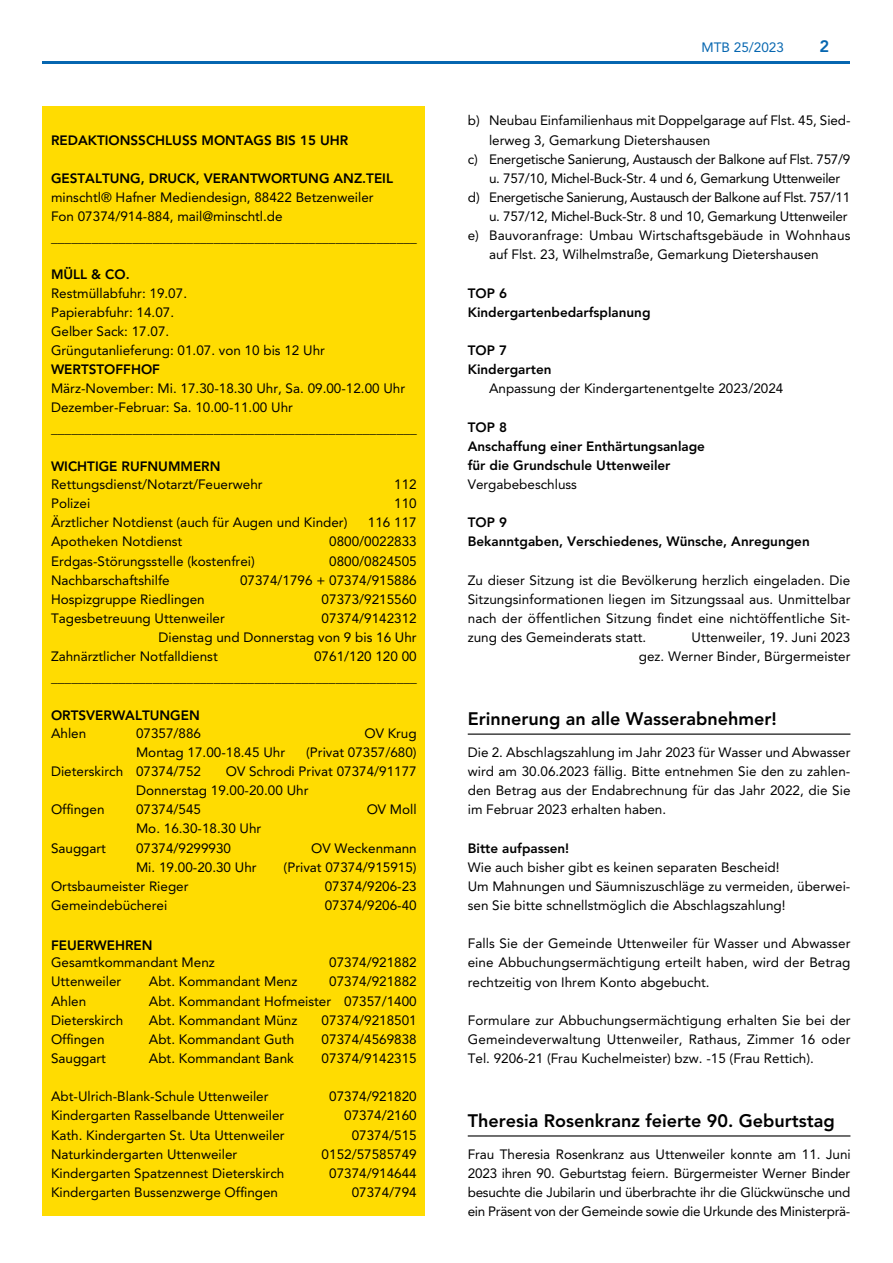
<style>
.page{position:relative;width:893px;height:1263px;background:#fff}
.page>*{position:absolute;margin:0;border:0;box-sizing:border-box;transform-origin:0 0}
.t1{font:800 18px "Avenir LT Pro";color:#000}
.t2{font:800 16.5px "Avenir LT Pro";color:#0666b0}
.t3{font:13.5px/19.2px "Avenir LT Pro";color:#000;text-align:justify}
.t4{font:800 13.5px/19.2px "Avenir LT Pro";color:#000}
.t5{font:13.5px "Avenir LT Pro";letter-spacing:-.02em;color:#000}
.t6{font:13.5px "Avenir LT Pro";letter-spacing:-.025em;color:#000}
.t7{font:13.5px "Avenir LT Pro";color:#0666b0}
</style>
<div class="page">
<hr style="left:43px;top:62px;width:807px;height:2px;background:#0666b0">
<hr style="left:468px;top:733px;width:382px;height:2px;background:#000">
<hr style="left:468px;top:1135px;width:382px;height:1px;background:#000">
<div style="left:43px;top:106px;width:382px;height:1110px;background:#ffdc01"></div>
<p class="t4" style="left:51px;top:130px;width:299px">REDAKTIONSSCHLUSS MONTAGS BIS 15 UHR</p>
<p class="t4" style="left:51px;top:169px;width:343px">GESTALTUNG, DRUCK, VERANTWORTUNG ANZ.TEIL</p>
<p class="t3" style="left:51px;top:188px;width:324px">minschtl® Hafner Mediendesign, 88422 Betzenweiler<br>Fon 07374/914-884, mail@minschtl.de</p>
<p class="t3" style="left:51px;top:227px;width:367px">______________________________________________________</p>
<p class="t4" style="left:51px;top:264px;width:80px">MÜLL &amp; CO.</p>
<p class="t3" style="left:51px;top:283px;width:275px;text-align:left">Restmüllabfuhr: 19.07.<br>Papierabfuhr: 14.07.<br>Gelber Sack: 17.07.<br>Grüngutanlieferung: 01.07. von 10 bis 12 Uhr</p>
<p class="t4" style="left:51px;top:360px;width:110px">WERTSTOFFHOF</p>
<p class="t3" style="left:51px;top:379px;width:356px">März-November: Mi. 17.30-18.30 Uhr, Sa. 09.00-12.00 Uhr<br>Dezember-Februar: Sa. 10.00-11.00 Uhr</p>
<p class="t3" style="left:51px;top:419px;width:367px">______________________________________________________</p>
<p class="t4" style="left:51px;top:457px;width:171px">WICHTIGE RUFNUMMERN</p>
<p class="t3" style="left:51px;top:475px;width:213px">Rettungsdienst/Notarzt/Feuerwehr</p>
<p class="t3" style="left:394px;top:475px;width:24px">112</p>
<p class="t3" style="left:51px;top:494px;width:41px">Polizei</p>
<p class="t3" style="left:394px;top:494px;width:24px">110</p>
<p class="t3" style="left:51px;top:513px;width:298px">Ärztlicher Notdienst (auch für Augen und Kinder)</p>
<p class="t3" style="left:368px;top:513px;width:50px">116 117</p>
<p class="t3" style="left:51px;top:532px;width:133px">Apotheken Notdienst</p>
<p class="t3" style="left:329px;top:532px;width:89px">0800/0022833</p>
<p class="t3" style="left:51px;top:551px;width:205px">Erdgas-Störungsstelle (kostenfrei)</p>
<p class="t3" style="left:329px;top:551px;width:89px">0800/0824505</p>
<p class="t3" style="left:51px;top:570px;width:120px">Nachbarschaftshilfe</p>
<p class="t3" style="left:240px;top:570px;width:178px">07374/1796 + 07374/915886</p>
<p class="t3" style="left:51px;top:589px;width:155px">Hospizgruppe Riedlingen</p>
<p class="t3" style="left:322px;top:589px;width:97px">07373/9215560</p>
<p class="t3" style="left:51px;top:608px;width:175px">Tagesbetreuung Uttenweiler</p>
<p class="t3" style="left:322px;top:608px;width:97px">07374/9142312</p>
<p class="t3" style="left:159px;top:628px;width:260px">Dienstag und Donnerstag von 9 bis 16 Uhr</p>
<p class="t3" style="left:51px;top:647px;width:168px">Zahnärztlicher Notfalldienst</p>
<p class="t3" style="left:51px;top:646px;width:367px;line-height:20.7px;text-align:right">0761/120 120 00 ______________________________________________________</p>
<p class="t4" style="left:51px;top:706px;width:150px">ORTSVERWALTUNGEN</p>
<p class="t3" style="left:51px;top:723px;width:37px">Ahlen</p>
<p class="t3" style="left:136px;top:723px;width:67px">07357/886</p>
<p class="t3" style="left:364px;top:723px;width:54px">OV Krug</p>
<p class="t3" style="left:136px;top:742px;width:151px">Montag 17.00-18.45 Uhr</p>
<p class="t3" style="left:306px;top:742px;width:112px">(Privat 07357/680)</p>
<p class="t3" style="left:51px;top:762px;width:152px">Dieterskirch 07374/752</p>
<p class="t3" style="left:136px;top:762px;width:282px;text-indent:90px">OV Schrodi Privat 07374/91177<br>Donnerstag 19.00-20.00 Uhr</p>
<p class="t3" style="left:51px;top:800px;width:55px">Offingen</p>
<p class="t3" style="left:136px;top:800px;width:67px">07374/545</p>
<p class="t3" style="left:367px;top:800px;width:52px">OV Moll</p>
<p class="t3" style="left:136px;top:819px;width:127px">Mo. 16.30-18.30 Uhr</p>
<p class="t3" style="left:51px;top:838px;width:57px">Sauggart</p>
<p class="t3" style="left:136px;top:838px;width:97px">07374/9299930</p>
<p class="t3" style="left:311px;top:838px;width:107px">OV Weckenmann</p>
<p class="t3" style="left:136px;top:857px;width:122px">Mi. 19.00-20.30 Uhr</p>
<p class="t3" style="left:284px;top:857px;width:135px">(Privat 07374/915915)</p>
<p class="t3" style="left:51px;top:876px;width:139px">Ortsbaumeister Rieger</p>
<p class="t3" style="left:325px;top:876px;width:94px">07374/9206-23</p>
<p class="t3" style="left:51px;top:895px;width:118px">Gemeindebücherei</p>
<p class="t3" style="left:325px;top:895px;width:94px">07374/9206-40</p>
<p class="t4" style="left:51px;top:935px;width:103px">FEUERWEHREN</p>
<p class="t3" style="left:51px;top:953px;width:165px">Gesamtkommandant Menz</p>
<p class="t3" style="left:329px;top:953px;width:89px">07374/921882</p>
<p class="t3" style="left:51px;top:972px;width:72px">Uttenweiler</p>
<p class="t3" style="left:149px;top:972px;width:150px">Abt. Kommandant Menz</p>
<p class="t3" style="left:329px;top:972px;width:89px">07374/921882</p>
<p class="t3" style="left:51px;top:991px;width:37px">Ahlen</p>
<p class="t3" style="left:149px;top:991px;width:269px">Abt. Kommandant Hofmeister 07357/1400</p>
<p class="t3" style="left:51px;top:1010px;width:74px">Dieterskirch</p>
<p class="t3" style="left:149px;top:1010px;width:150px">Abt. Kommandant Münz</p>
<p class="t3" style="left:322px;top:1010px;width:97px">07374/9218501</p>
<p class="t3" style="left:51px;top:1029px;width:55px">Offingen</p>
<p class="t3" style="left:149px;top:1029px;width:147px">Abt. Kommandant Guth</p>
<p class="t3" style="left:322px;top:1029px;width:97px">07374/4569838</p>
<p class="t3" style="left:51px;top:1048px;width:57px">Sauggart</p>
<p class="t3" style="left:149px;top:1048px;width:147px">Abt. Kommandant Bank</p>
<p class="t3" style="left:322px;top:1048px;width:97px">07374/9142315</p>
<p class="t3" style="left:51px;top:1087px;width:219px">Abt-Ulrich-Blank-Schule Uttenweiler</p>
<p class="t3" style="left:329px;top:1087px;width:89px">07374/921820</p>
<p class="t3" style="left:51px;top:1106px;width:235px">Kindergarten Rasselbande Uttenweiler</p>
<p class="t3" style="left:344px;top:1106px;width:74px">07374/2160</p>
<p class="t3" style="left:51px;top:1125px;width:235px">Kath. Kindergarten St. Uta Uttenweiler</p>
<p class="t3" style="left:352px;top:1125px;width:67px">07374/515</p>
<p class="t3" style="left:51px;top:1144px;width:188px">Naturkindergarten Uttenweiler</p>
<p class="t3" style="left:322px;top:1144px;width:97px">0152/57585749</p>
<p class="t3" style="left:51px;top:1163px;width:235px">Kindergarten Spatzennest Dieterskirch</p>
<p class="t3" style="left:329px;top:1163px;width:89px">07374/914644</p>
<p class="t3" style="left:51px;top:1182px;width:229px">Kindergarten Bussenzwerge Offingen</p>
<p class="t3" style="left:352px;top:1182px;width:67px">07374/794</p>
<p class="t7" style="left:702px;top:39px;width:84px">MTB 25/2023</p>
<p class="t2" style="left:819px;top:36px;width:11px">2</p>
<p class="t3" style="left:468px;top:111px;width:384px">b) Neubau Einfamilienhaus mit Doppelgarage auf Flst. 45, Sied-</p>
<p class="t3" style="left:489px;top:130px;width:223px">lerweg 3, Gemarkung Dietershausen</p>
<p class="t5" style="left:468px;top:151px;width:384px">c) Energetische Sanierung, Austausch der Balkone auf Flst. 757/9</p>
<p class="t5" style="left:489px;top:170px;width:353px">u. 757/10, Michel-Buck-Str. 4 und 6, Gemarkung Uttenweiler</p>
<p class="t6" style="left:468px;top:189px;width:384px">d) Energetische Sanierung, Austausch der Balkone auf Flst. 757/11</p>
<p class="t5" style="left:489px;top:208px;width:360px">u. 757/12, Michel-Buck-Str. 8 und 10, Gemarkung Uttenweiler</p>
<p class="t3" style="left:468px;top:226px;width:384px">e) Bauvoranfrage: Umbau Wirtschaftsgebäude in Wohnhaus</p>
<p class="t3" style="left:489px;top:245px;width:331px">auf Flst. 23, Wilhelmstraße, Gemarkung Dietershausen</p>
<p class="t4" style="left:468px;top:283px;width:184px">TOP 6<br>Kindergartenbedarfsplanung</p>
<p class="t4" style="left:468px;top:341px;width:85px">TOP 7<br>Kindergarten</p>
<p class="t3" style="left:489px;top:379px;width:296px">Anpassung der Kindergartenentgelte 2023/2024</p>
<p class="t4" style="left:468px;top:417px;width:239px">TOP 8<br>Anschaffung einer Enthärtungsanlage für die Grundschule Uttenweiler</p>
<p class="t3" style="left:468px;top:475px;width:111px">Vergabebeschluss</p>
<p class="t4" style="left:468px;top:513px;width:343px">TOP 9<br>Bekanntgaben, Verschiedenes, Wünsche, Anregungen</p>
<p class="t3" style="left:468px;top:570px;width:384px">Zu dieser Sitzung ist die Bevölkerung herzlich eingeladen. Die Sitzungsinformationen liegen im Sitzungssaal aus. Unmittelbar nach der öffentlichen Sitzung findet eine nichtöffentliche Sit&shy;zung des Gemeinderats statt.</p>
<p class="t3" style="left:639px;top:628px;width:213px;text-align:right">Uttenweiler, 19. Juni 2023<br>gez. Werner Binder, Bürgermeister</p>
<h1 class="t1" style="left:468px;top:708px;width:310px">Erinnerung an alle Wasserabnehmer!</h1>
<p class="t3" style="left:468px;top:742px;width:384px">Die 2. Abschlagszahlung im Jahr 2023 für Wasser und Abwasser wird am 30.06.2023 fällig. Bitte entnehmen Sie den zu zahlen&shy;den Betrag aus der Endabrechnung für das Jahr 2022, die Sie im Februar 2023 erhalten haben.</p>
<p class="t4" style="left:468px;top:838px;width:103px">Bitte aufpassen!</p>
<p class="t3" style="left:468px;top:857px;width:384px;text-align:left">Wie auch bisher gibt es keinen separaten Bescheid!<br>Um Mahnungen und Säumniszuschläge zu vermeiden, überwei&shy;sen Sie bitte schnellstmöglich die Abschlagszahlung!</p>
<p class="t3" style="left:468px;top:934px;width:384px">Falls Sie der Gemeinde Uttenweiler für Wasser und Abwasser eine Abbuchungsermächtigung erteilt haben, wird der Betrag rechtzeitig von Ihrem Konto abgebucht.</p>
<p class="t3" style="left:468px;top:1010px;width:384px">Formulare zur Abbuchungsermächtigung erhalten Sie bei der Gemeindeverwaltung Uttenweiler, Rathaus, Zimmer 16 oder Tel. 9206-21 (Frau Kuchelmeister) bzw. -15 (Frau Rettich).</p>
<h1 class="t1" style="left:468px;top:1109px;width:368px">Theresia Rosenkranz feierte 90. Geburtstag</h1>
<p class="t3" style="left:468px;top:1144px;width:384px">Frau Theresia Rosenkranz aus Uttenweiler konnte am 11. Juni 2023 ihren 90. Geburtstag feiern. Bürgermeister Werner Binder besuchte die Jubilarin und überbrachte ihr die Glückwünsche und ein Präsent von der Gemeinde sowie die Urkunde des Ministerprä-</p>
</div>
